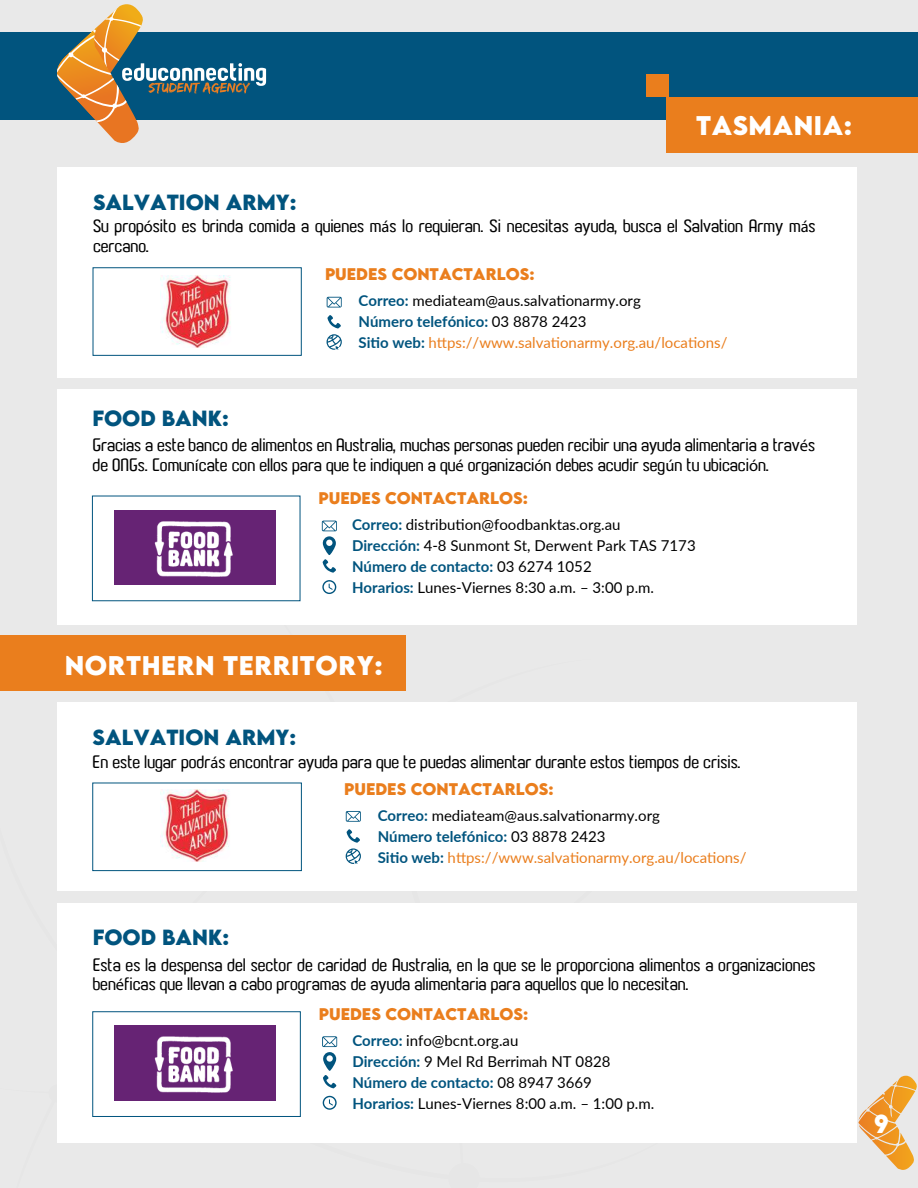
<style>
.page{position:relative;width:918px;height:1188px;background:#e9e9e9}
.page>*{position:absolute;margin:0;border:0;box-sizing:border-box;transform-origin:0 0}
.t1{font:700 24px "LEMONMILK";letter-spacing:.025em;color:#fff}
.t2{font:700 23.1px "LEMONMILK";color:#fff;scale:.96 1}
.t3{font:700 19.5px "LEMONMILK";color:#01547e}
.t4{font:500 16.5px/19.8px "Paragon";color:#000}
.t5{font:15px/21px "Lato";color:#000}
.t6{font:15px/21px "Lato";color:#ea7e1d}
.t7{font:700 15px "LEMONMILK";color:#ea7e1d}
.s1{font-family:"Myriad Pro";font-weight:400}
.s2{font-weight:700;color:#01547e}
.s3{color:#000}
</style>
<div class="page">
<div style="left:0;top:32px;width:918px;height:88px;background:#01547e"></div>
<svg style="left:57px;top:4px;width:209px;height:139px"></svg>
<svg style="left:859px;top:1076px;width:58px;height:70px"></svg>
<div style="left:667px;top:97px;width:251px;height:55px;background:#ea7e1d"></div>
<div style="left:646px;top:75px;width:22px;height:22px;background:#ea7e1d"></div>
<div style="left:58px;top:167px;width:799px;height:211px;background:#fff"></div>
<svg style="left:327px;top:315px;width:14px;height:13px"></svg>
<svg style="left:327px;top:334px;width:15px;height:16px"></svg>
<svg style="left:327px;top:297px;width:15px;height:11px"></svg>
<div style="left:93px;top:267px;width:209px;height:89px;border:1px solid #01547e"></div>
<img style="left:161px;top:275px;width:70px;height:73px">
<div style="left:57px;top:389px;width:799px;height:236px;background:#fff"></div>
<svg style="left:322px;top:521px;width:15px;height:52px"></svg>
<svg style="left:322px;top:580px;width:14px;height:14px"></svg>
<img style="left:114px;top:510px;width:161px;height:75px">
<div style="left:0;top:635px;width:406px;height:56px;background:#ea7e1d"></div>
<div style="left:57px;top:702px;width:799px;height:189px;background:#fff"></div>
<svg style="left:346px;top:829px;width:15px;height:35px"></svg>
<svg style="left:346px;top:811px;width:15px;height:11px"></svg>
<div style="left:92px;top:783px;width:210px;height:88px;border:1px solid #01547e"></div>
<div style="left:57px;top:903px;width:800px;height:240px;background:#fff"></div>
<svg style="left:322px;top:1036px;width:15px;height:52px"></svg>
<svg style="left:323px;top:1096px;width:14px;height:14px"></svg>
<div style="left:92px;top:1011px;width:209px;height:106px;border:1px solid #01547e"></div>
<img style="left:114px;top:1026px;width:162px;height:75px">
<img style="left:160px;top:789px;width:70px;height:73px">
<p class="t3" style="left:93px;top:189px;width:205px">SALVATiON ARMY:</p>
<h1 class="t1" style="left:696px;top:109px;width:157px">TASMANIA:</h1>
<p class="t4" style="left:93px;top:218px;width:724px">Su prop<span class="s1">ó</span>sito es brinda comida a quienes m<span class="s1">á</span>s lo requieran. Si necesitas ayuda, busca el Salvation Army m<span class="s1">á</span>s cercano.</p>
<p class="t7" style="left:325px;top:264px;width:211px">PUEDES CONTACTARLOS:</p>
<p class="t3" style="left:92px;top:405px;width:138px">FOOD BANK:</p>
<p class="t6" style="left:359px;top:290px;width:370px"><span class="s2">Correo:</span> <span class="s3">mediateam@aus.salvationarmy.org<br></span><span class="s2">Número telefónico:</span> <span class="s3">03 8878 2423<br></span><span class="s2">Sitio web:</span> https://www.salvationarmy.org.au/locations/</p>
<p class="t4" style="left:92px;top:437px;width:724px">Gracias a este banco de alimentos en Australia, muchas personas pueden recibir una ayuda alimentaria a trav<span class="s1">é</span>s de ONGs. Comun<span class="s1">í</span>cate con ellos para que te indiquen a qu<span class="s1">é</span> organizaci<span class="s1">ó</span>n debes acudir seg<span class="s1">ú</span>n tu ubicaci<span class="s1">ó</span>n.</p>
<p class="t7" style="left:318px;top:488px;width:211px">PUEDES CONTACTARLOS:</p>
<p class="t5" style="left:352px;top:513px;width:345px"><span class="s2">Correo:</span> distribution@foodbanktas.org.au<br><span class="s2">Dirección:</span> 4-8 Sunmont St, Derwent Park TAS 7173<br><span class="s2">Número de contacto:</span> 03 6274 1052<br><span class="s2">Horarios:</span> Lunes-Viernes 8:30 a.m. – 3:00 p.m.</p>
<h1 class="t1" style="left:65px;top:649px;width:319px">NORTHERN TERRITORY:</h1>
<p class="t3" style="left:93px;top:724px;width:205px">SALVATiON ARMY:</p>
<p class="t4" style="left:93px;top:753px;width:650px">En este lugar podr<span class="s1">á</span>s encontrar ayuda para que te puedas alimentar durante estos tiempos de crisis.</p>
<p class="t6" style="left:378px;top:804px;width:370px"><span class="s2">Correo:</span> <span class="s3">mediateam@aus.salvationarmy.org<br></span><span class="s2">Número telefónico:</span> <span class="s3">03 8878 2423<br></span><span class="s2">Sitio web:</span> https://www.salvationarmy.org.au/locations/</p>
<p class="t7" style="left:344px;top:779px;width:211px">PUEDES CONTACTARLOS:</p>
<p class="t3" style="left:93px;top:924px;width:138px">FOOD BANK:</p>
<p class="t4" style="left:93px;top:956px;width:724px">Esta es la despensa del sector de caridad de Australia, en la que se le proporciona alimentos a organizaciones ben<span class="s1">é</span>ficas que llevan a cabo programas de ayuda alimentaria para aquellos que lo necesitan.</p>
<p class="t7" style="left:319px;top:1004px;width:211px">PUEDES CONTACTARLOS:</p>
<p class="t5" style="left:352px;top:1029px;width:304px"><span class="s2">Correo:</span> info@bcnt.org.au<br><span class="s2">Dirección:</span> 9 Mel Rd Berrimah NT 0828<br><span class="s2">Número de contacto:</span> 08 8947 3669<br><span class="s2">Horarios:</span> Lunes-Viernes 8:00 a.m. – 1:00 p.m.</p>
<h2 class="t2" style="left:874px;top:1108px;width:17px">9</h2>
</div>
